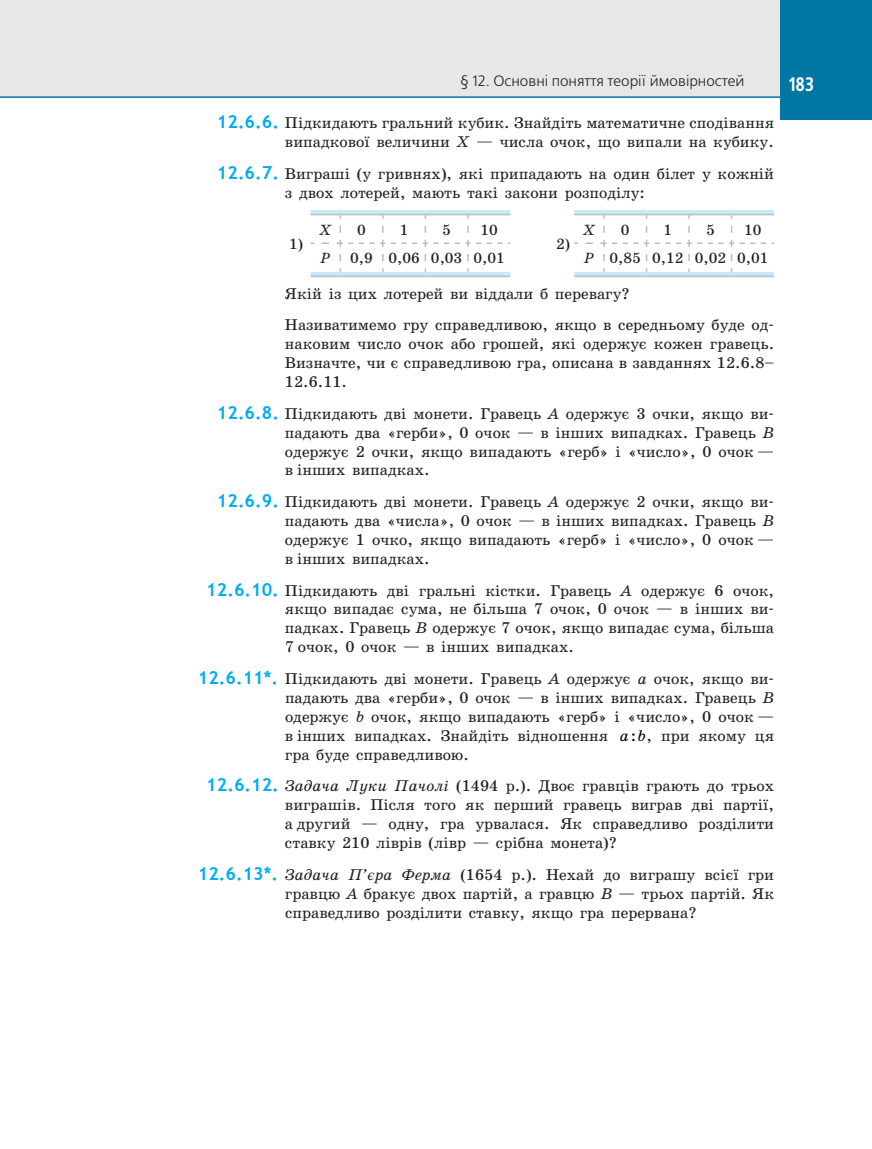
<style>
.page{position:relative;width:872px;height:1149px;background:#fff}
.page>*{position:absolute;margin:0;border:0;box-sizing:border-box;transform-origin:0 0}
.t1{font:700 19.5px "Free Set C";color:#fff;scale:.8 1}
.t2{font:15.75px/18.9px "School Book C";color:#231f20;text-align:justify}
.t3{font:15px "School Book C";color:#231f20}
.t4{font:15px "Free Set C";color:#231f20}
.t5{font:italic 15px "School Book C";color:#231f20}
.s1{font-family:"Trebuchet MS";font-weight:700;font-size:18px;color:#00aeef}
.s2{font-style:italic}
.s3{font-style:italic;color:#000}
.s4{color:#000}
</style>
<div class="page">
<div style="left:0;top:0;width:780px;height:98px;background:#e6e7e9"></div>
<hr style="left:310px;top:275px;width:30px;height:2px;background:#bcbdc0">
<hr style="left:340px;top:275px;width:43px;height:2px;background:#bcbdc0">
<hr style="left:383px;top:275px;width:42px;height:2px;background:#bcbdc0">
<hr style="left:425px;top:275px;width:43px;height:2px;background:#bcbdc0">
<hr style="left:468px;top:275px;width:42px;height:2px;background:#bcbdc0">
<hr style="left:574px;top:275px;width:30px;height:2px;background:#bcbdc0">
<hr style="left:604px;top:275px;width:42px;height:2px;background:#bcbdc0">
<hr style="left:646px;top:275px;width:43px;height:2px;background:#bcbdc0">
<hr style="left:689px;top:275px;width:42px;height:2px;background:#bcbdc0">
<hr style="left:731px;top:275px;width:43px;height:2px;background:#bcbdc0">
<svg style="left:310px;top:210px;width:464px;height:66px"></svg>
<div style="left:780px;top:0;width:92px;height:119px;background:#0076a3"></div>
<p class="t4" style="left:460px;top:73px;width:286px">§ 12. Основні поняття теорії ймовірностей</p>
<p class="t2" style="left:217px;top:113px;width:559px;text-align:right"><span class="s1">12.6.6.</span> Підкидають гральний кубик. Знайдіть математичне сподівання випадкової величини <span class="s2">X</span> — числа очок, що випали на кубику.</p>
<p class="t2" style="left:285px;top:164px;width:490px;text-indent:-68px"><span class="s1">12.6.7.</span> Виграші (у гривнях), які припадають на один білет у кожній з двох лотерей, мають такі закони розподілу:</p>
<p class="t3" style="left:289px;top:236px;width:15px">1)</p>
<p class="t5" style="left:319px;top:221px;width:14px">X</p>
<p class="t3" style="left:357px;top:221px;width:10px">0</p>
<p class="t3" style="left:400px;top:221px;width:10px">1</p>
<p class="t3" style="left:442px;top:221px;width:10px">5</p>
<p class="t3" style="left:480px;top:221px;width:19px">10</p>
<p class="t5" style="left:583px;top:221px;width:14px">X</p>
<p class="t3" style="left:621px;top:221px;width:10px">0</p>
<p class="t3" style="left:663px;top:221px;width:10px">1</p>
<p class="t3" style="left:706px;top:221px;width:10px">5</p>
<p class="t3" style="left:744px;top:221px;width:19px">10</p>
<p class="t3" style="left:556px;top:236px;width:15px">2)</p>
<p class="t5" style="left:320px;top:250px;width:12px">P</p>
<p class="t3" style="left:350px;top:250px;width:156px">0,9 0,06 0,03 0,01</p>
<p class="t3" style="left:584px;top:250px;width:186px"><span class="s2">P</span> 0,85 0,12 0,02 0,01</p>
<p class="t2" style="left:285px;top:277px;width:490px;line-height:31.7px">Якій із цих лотерей ви віддали б перевагу?<br>Називатимемо гру справедливою, якщо в середньому буде од-</p>
<p class="t2" style="left:285px;top:334px;width:490px">наковим число очок або грошей, які одержує кожен гравець.<br>Визначте, чи є справедливою гра, описана в завданнях 12.6.8– 12.6.11.</p>
<p class="t2" style="left:285px;top:404px;width:490px;text-indent:-68px"><span class="s1">12.6.8.</span> Підкидають дві монети. Гравець <span class="s2">A</span> одержує 3 очки, якщо ви&shy;падають два «герби», 0 очок — в інших випадках. Гравець <span class="s2">B </span>одержує 2 очки, якщо випадають «герб» і «число», 0 очок — в інших випадках.</p>
<p class="t2" style="left:285px;top:492px;width:490px;text-indent:-68px"><span class="s1">12.6.9.</span> Підкидають дві монети. Гравець <span class="s2">A</span> одержує 2 очки, якщо ви&shy;падають два «числа», 0 очок — в інших випадках. Гравець <span class="s2">B </span>одержує 1 очко, якщо випадають «герб» і «число», 0 очок — в інших випадках.</p>
<p class="t2" style="left:285px;top:581px;width:490px;text-indent:-79px"><span class="s1">12.6.10.</span> Підкидають дві гральні кістки. Гравець <span class="s2">A</span> одержує 6 очок, якщо випадає сума, не більша 7 очок, 0 очок — в інших ви&shy;падках. Гравець <span class="s2">B</span> одержує 7 очок, якщо випадає сума, більша 7 очок, 0 очок — в інших випадках.</p>
<p class="t2" style="left:285px;top:669px;width:490px;text-indent:-87px"><span class="s1">12.6.11*.</span> Підкидають дві монети. Гравець <span class="s2">A</span> одержує <span class="s2">a</span> очок, якщо ви&shy;падають два «герби», 0 очок — в інших випадках. Гравець <span class="s2">B </span>одержує <span class="s2">b</span> очок, якщо випадають «герб» і «число», 0 очок — в інших випадках. Знайдіть відношення <span class="s3">a b</span><span class="s4">:</span> , при якому ця гра буде справедливою.</p>
<p class="t2" style="left:285px;top:776px;width:490px;text-indent:-79px"><span class="s1">12.6.12.</span> <span class="s2">Задача Луки Пачолі</span> (1494 р.). Двоє гравців грають до трьох виграшів. Після того як перший гравець виграв дві партії, а другий — одну, гра урвалася. Як справедливо розділити ставку 210 ліврів (лівр — срібна монета)?</p>
<p class="t2" style="left:285px;top:864px;width:490px;text-indent:-87px"><span class="s1">12.6.13*.</span> <span class="s2">Задача П’єра Ферма</span> (1654 р.). Нехай до виграшу всієї гри гравцю <span class="s2">A</span> бракує двох партій, а гравцю <span class="s2">B</span> — трьох партій. Як справедливо розділити ставку, якщо гра перервана?</p>
<p class="t1" style="left:789px;top:73px;width:33px">183</p>
</div>
